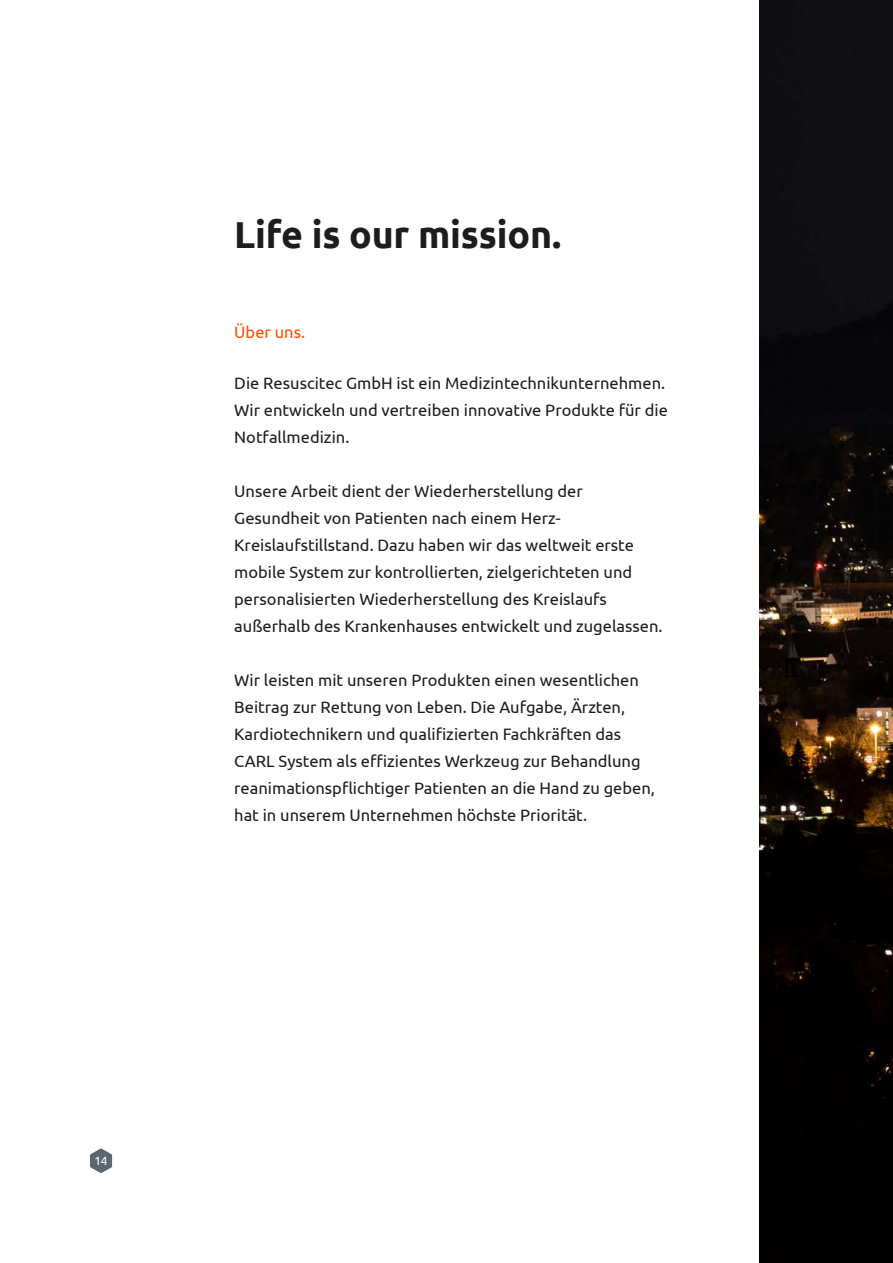
<style>
.page{position:relative;width:893px;height:1263px;background:#fff}
.page>*{position:absolute;margin:0;border:0;box-sizing:border-box;transform-origin:0 0}
.t1{font:700 37.5px "Ubuntu";letter-spacing:-.005em;color:#1d1d1b}
.t2{font:16.5px/27px "Ubuntu";color:#1d1d1b}
.t3{font:16.5px "Ubuntu";color:#ff4c00}
.t4{font:12px "Ubuntu";color:#fff}
</style>
<div class="page">
<img style="left:759px;top:0;width:134px;height:1263px">
<svg style="left:90px;top:1148px;width:22px;height:25px"></svg>
<h1 class="t1" style="left:234px;top:212px;width:328px">Life is our mission.</h1>
<p class="t3" style="left:234px;top:322px;width:72px">Über uns.</p>
<p class="t2" style="left:234px;top:369px;width:435px">Die Resuscitec GmbH ist ein Medizintechnikunternehmen.<br>Wir entwickeln und vertreiben innovative Produkte für die<br>Notfallmedizin.</p>
<p class="t2" style="left:234px;top:477px;width:430px">Unsere Arbeit dient der Wiederherstellung der Gesundheit von Patienten nach einem Herz-Kreislaufstillstand. Dazu haben wir das weltweit erste mobile System zur kontrollierten, zielgerichteten und personalisierten Wiederherstellung des Kreislaufs außerhalb des Krankenhauses entwickelt und zugelassen.</p>
<p class="t2" style="left:234px;top:666px;width:422px">Wir leisten mit unseren Produkten einen wesentlichen Beitrag zur Rettung von Leben. Die Aufgabe, Ärzten, Kardiotechnikern und qualifizierten Fachkräften das CARL System als effizientes Werkzeug zur Behandlung reanimationspflichtiger Patienten an die Hand zu geben, hat in unserem Unternehmen höchste Priorität.</p>
<p class="t4" style="left:94px;top:1153px;width:15px">14</p>
</div>
